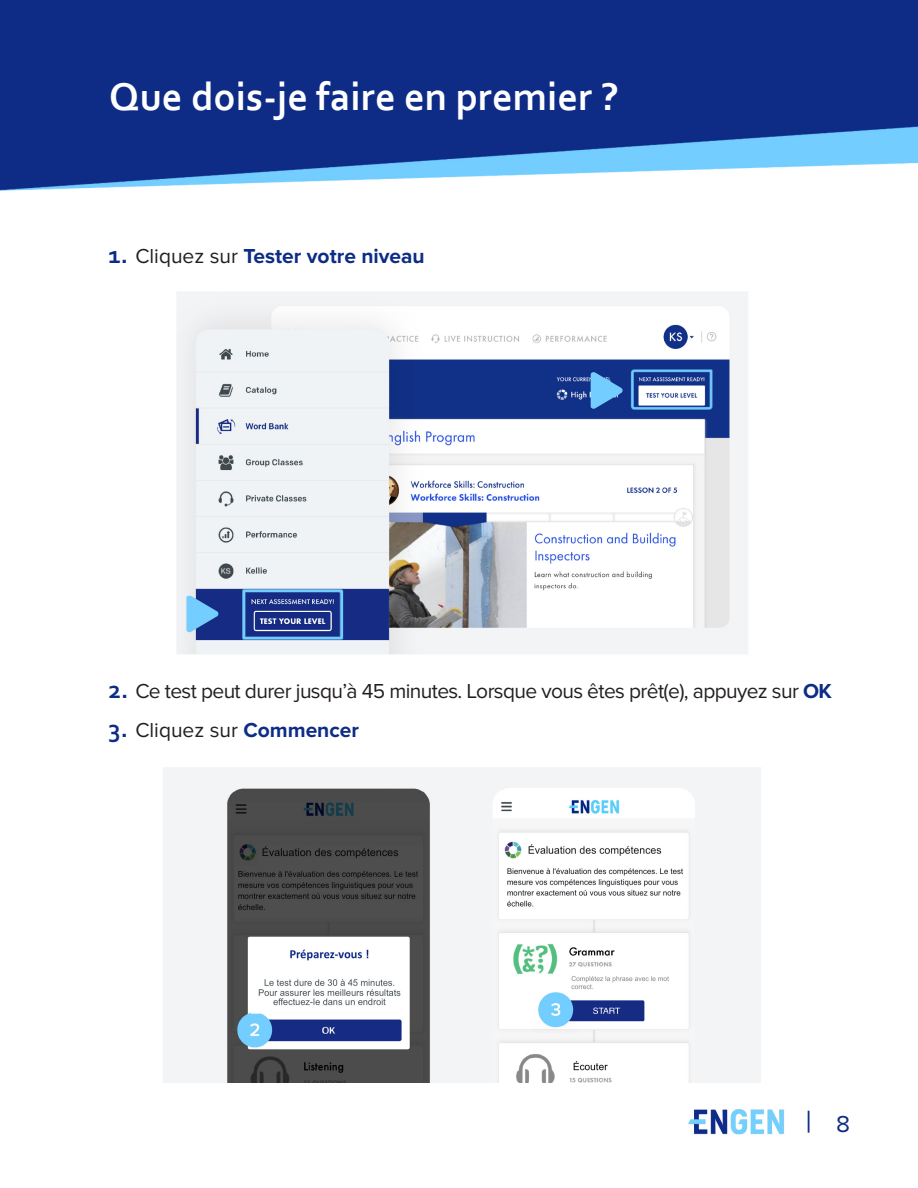
<style>
.page{position:relative;width:918px;height:1188px;background:#fff}
.page>*{position:absolute;margin:0;border:0;box-sizing:border-box;transform-origin:0 0}
.t1{font:700 40.5px "Corbel";color:#fff}
.t2{font:31.05px "Proxima Nova";color:#0d2c86}
.t3{font:21px "Proxima Nova";letter-spacing:-.03em;color:#231f20}
.t4{font:700 21px "Proxima Nova";color:#0d2c86}
.t5{font:21px "Proxima Nova";color:#231f20}
.s1{font-family:"Corbel";font-size:25.5px}
.s2{font-weight:400;color:#231f20}
.s3{font-family:"Corbel";font-weight:700;font-size:25.5px;color:#0d2c86}
.s4{font-weight:700;color:#0d2c86}
.s5{font-size:24px}
</style>
<div class="page">
<img style="left:688px;top:1109px;width:96px;height:26px">
<img style="left:0;top:0;width:918px;height:190px">
<img style="left:177px;top:292px;width:571px;height:362px">
<img style="left:163px;top:768px;width:598px;height:314px">
<p class="t1" style="left:109px;top:72px;width:511px">Que dois-je faire en premier ?</p>
<p class="t4" style="left:108px;top:244px;width:318px"><span class="s1">1.</span> <span class="s2">Cliquez sur</span> Tester votre niveau</p>
<p class="t3" style="left:108px;top:679px;width:725px"><span class="s3">2.</span> Ce test peut durer jusqu’à 45 minutes. Lorsque vous êtes prêt(e), appuyez sur <span class="s4">OK</span></p>
<p class="t5" style="left:108px;top:718px;width:252px"><span class="s3">3.</span> Cliquez sur <span class="s4">Commencer</span></p>
<p class="t2" style="left:806px;top:1104px;width:46px">| <span class="s5">8</span></p>
</div>
